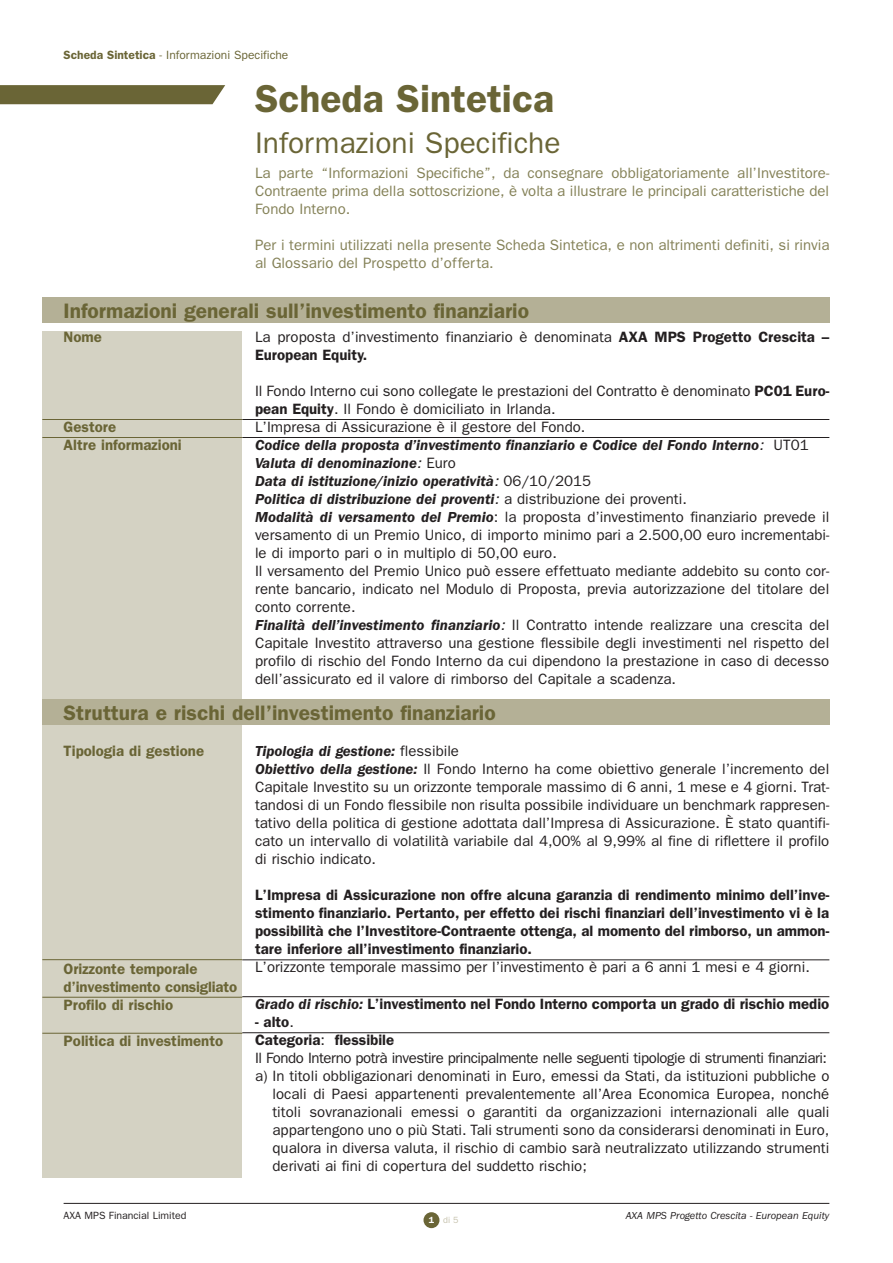
<style>
.page{position:relative;width:893px;height:1263px;background:#fff}
.page>*{position:absolute;margin:0;border:0;box-sizing:border-box;transform-origin:0 0}
.t1{font:600 39px "Franklin Gothic";color:#6a6536}
.t2{font:30px "Franklin Gothic";color:#6a6536}
.t3{font:600 21px "Franklin Gothic";color:#6a6536}
.t4{font:15px/18px "Franklin Gothic";color:#231f20}
.t5{font:600 15px/18px "Franklin Gothic";color:#231f20;text-align:justify}
.t6{font:15px/18px "Franklin Gothic";color:#848157;text-align:justify}
.t7{font:600 15px/18px "Franklin Gothic";color:#6a6536}
.t8{font:15px "Franklin Gothic";letter-spacing:-.03em;color:#231f20}
.t9{font:12px "Franklin Gothic";color:#6a6536}
.t10{font:italic 10.5px "Franklin Gothic";color:#231f20}
.t11{font:10.5px "Franklin Gothic";color:#231f20}
.t12{font:9px "Franklin Gothic";color:#c5c1ac}
.s1{font-weight:600}
.s2{font-weight:600;font-style:italic}
.s3{font-style:italic}
.s4{font-weight:400}
.s5{font-weight:600;color:#fff}
.s6{color:#fff}
</style>
<div class="page">
<div style="left:423px;top:1212px;width:16px;height:16px;background:#6a6536;border-radius:50%"></div>
<hr style="left:64px;top:1203px;width:765px;height:1px;background:#231f20">
<hr style="left:242px;top:419px;width:587px;height:1px;background:#231f20">
<hr style="left:242px;top:437px;width:587px;height:1px;background:#231f20">
<hr style="left:242px;top:959px;width:587px;height:1px;background:#231f20">
<hr style="left:242px;top:996px;width:587px;height:1px;background:#231f20">
<hr style="left:242px;top:1032px;width:587px;height:1px;background:#231f20">
<svg style="left:0;top:85px;width:225px;height:19px;background:#6e6a3c"></svg>
<div style="left:42px;top:298px;width:787px;height:25px;background:#b4b096"></div>
<div style="left:42px;top:332px;width:200px;height:846px;background:#d4d2c3"></div>
<hr style="left:42px;top:419px;width:200px;height:1px;background:#6a6536">
<hr style="left:42px;top:437px;width:200px;height:1px;background:#6a6536">
<hr style="left:42px;top:959px;width:200px;height:1px;background:#6a6536">
<hr style="left:42px;top:997px;width:200px;height:1px;background:#6a6536">
<hr style="left:42px;top:1033px;width:200px;height:1px;background:#6a6536">
<div style="left:42px;top:700px;width:787px;height:25px;background:#b4b096"></div>
<p class="t9" style="left:64px;top:51px;width:226px"><span class="s1">Scheda Sintetica</span> - Informazioni Specifiche</p>
<h1 class="t1" style="left:255px;top:85px;width:301px">Scheda Sintetica</h1>
<h2 class="t2" style="left:255px;top:132px;width:307px">Informazioni Specifiche</h2>
<p class="t6" style="left:255px;top:165px;width:575px">La parte “Informazioni Specifiche”, da consegnare obbligatoriamente all’Investitore-Contraente prima della sottoscrizione, è volta a illustrare le principali caratteristiche del Fondo Interno.</p>
<p class="t6" style="left:255px;top:237px;width:576px">Per i termini utilizzati nella presente Scheda Sintetica, e non altrimenti definiti, si rinvia al Glossario del Prospetto d’offerta.</p>
<h3 class="t3" style="left:64px;top:304px;width:467px">Informazioni generali sull’investimento finanziario</h3>
<p class="t7" style="left:64px;top:329px;width:40px">Nome</p>
<p class="t4" style="left:255px;top:329px;width:576px">La proposta d’investimento finanziario è denominata <span class="s1">AXA MPS Progetto Crescita –<br>European Equity.</span></p>
<p class="t4" style="left:255px;top:383px;width:576px">Il Fondo Interno cui sono collegate le prestazioni del Contratto è denominato <span class="s1">PC01 Euro&shy;pean Equity</span>. Il Fondo è domiciliato in Irlanda.<br>L’Impresa di Assicurazione è il gestore del Fondo.<br><span class="s2">Codice della proposta d’investimento finanziario e Codice del Fondo Interno</span><span class="s3">:</span> UT01<br><span class="s2">Valuta di denominazione</span><span class="s3">:</span> Euro<br><span class="s2">Data di istituzione/inizio operatività</span><span class="s3">:</span> 06/10/2015<br><span class="s2">Politica di distribuzione dei proventi</span><span class="s3">:</span> a distribuzione dei proventi.<br><span class="s2">Modalità di versamento del Premio</span>: la proposta d’investimento finanziario prevede il versamento di un Premio Unico, di importo minimo pari a 2.500,00 euro incrementabi&shy;le di importo pari o in multiplo di 50,00 euro.<br>Il versamento del Premio Unico può essere effettuato mediante addebito su conto cor&shy;rente bancario, indicato nel Modulo di Proposta, previa autorizzazione del titolare del conto corrente.<br><span class="s2">Finalità dell’investimento finanziario</span><span class="s3">:</span> Il Contratto intende realizzare una crescita del Capitale Investito attraverso una gestione flessibile degli investimenti nel rispetto del profilo di rischio del Fondo Interno da cui dipendono la prestazione in caso di decesso dell’assicurato ed il valore di rimborso del Capitale a scadenza.</p>
<p class="t7" style="left:64px;top:419px;width:120px">Gestore<br>Altre informazioni</p>
<h3 class="t3" style="left:64px;top:706px;width:433px">Struttura e rischi dell’investimento finanziario</h3>
<p class="t7" style="left:64px;top:743px;width:142px">Tipologia di gestione</p>
<p class="t7" style="left:64px;top:961px;width:175px">Orizzonte temporale d’investimento consigliato<br>Profilo di rischio</p>
<p class="t7" style="left:64px;top:1033px;width:161px">Politica di investimento</p>
<p class="t4" style="left:255px;top:743px;width:576px"><span class="s2">Tipologia di gestione:</span> flessibile<br><span class="s2">Obiettivo della gestione:</span> Il Fondo Interno ha come obiettivo generale l’incremento del Capitale Investito su un orizzonte temporale massimo di 6 anni, 1 mese e 4 giorni. Trat&shy;tandosi di un Fondo flessibile non risulta possibile individuare un benchmark rappresen&shy;tativo della politica di gestione adottata dall’Impresa di Assicurazione. È stato quantifi&shy;cato un intervallo di volatilità variabile dal 4,00% al 9,99% al fine di riflettere il profilo di rischio indicato.</p>
<p class="t5" style="left:255px;top:888px;width:576px">L’Impresa di Assicurazione non offre alcuna garanzia di rendimento minimo dell’inve&shy;stimento finanziario. Pertanto, per effetto dei rischi finanziari dell’investimento vi è la possibilità che l’Investitore-Contraente ottenga, al momento del rimborso, un ammon&shy;tare inferiore all’investimento finanziario.</p>
<p class="t4" style="left:255px;top:960px;width:556px">L’orizzonte temporale massimo per l’investimento è pari a 6 anni 1 mesi e 4 giorni.</p>
<p class="t5" style="left:255px;top:996px;width:576px"><span class="s3">Grado di rischio:</span> L’investimento nel Fondo Interno comporta un grado di rischio medio</p>
<p class="t5" style="left:255px;top:1014px;width:40px">- alto<span class="s4">.</span></p>
<p class="t5" style="left:255px;top:1032px;width:141px">Categoria<span class="s4">:</span> flessibile</p>
<p class="t8" style="left:255px;top:1053px;width:573px">Il Fondo Interno potrà investire principalmente nelle seguenti tipologie di strumenti finanziari:</p>
<p class="t4" style="left:255px;top:1068px;width:576px">a) In titoli obbligazionari denominati in Euro, emessi da Stati, da istituzioni pubbliche o</p>
<p class="t4" style="left:272px;top:1086px;width:558px">locali di Paesi appartenenti prevalentemente all’Area Economica Europea, nonché</p>
<p class="t4" style="left:272px;top:1104px;width:558px">titoli sovranazionali emessi o garantiti da organizzazioni internazionali alle quali</p>
<p class="t4" style="left:272px;top:1122px;width:558px">appartengono uno o più Stati. Tali strumenti sono da considerarsi denominati in Euro,</p>
<p class="t4" style="left:272px;top:1140px;width:558px">qualora in diversa valuta, il rischio di cambio sarà neutralizzato utilizzando strumenti</p>
<p class="t4" style="left:272px;top:1158px;width:316px">derivati ai fini di copertura del suddetto rischio;</p>
<p class="t11" style="left:64px;top:1211px;width:124px">AXA MPS Financial Limited</p>
<p class="t10" style="left:625px;top:1212px;width:205px">AXA MPS Progetto Crescita - European Equity</p>
<p class="t12" style="left:429px;top:1217px;width:37px"><span class="s5">1</span> di 5<span class="s6">0</span></p>
</div>
